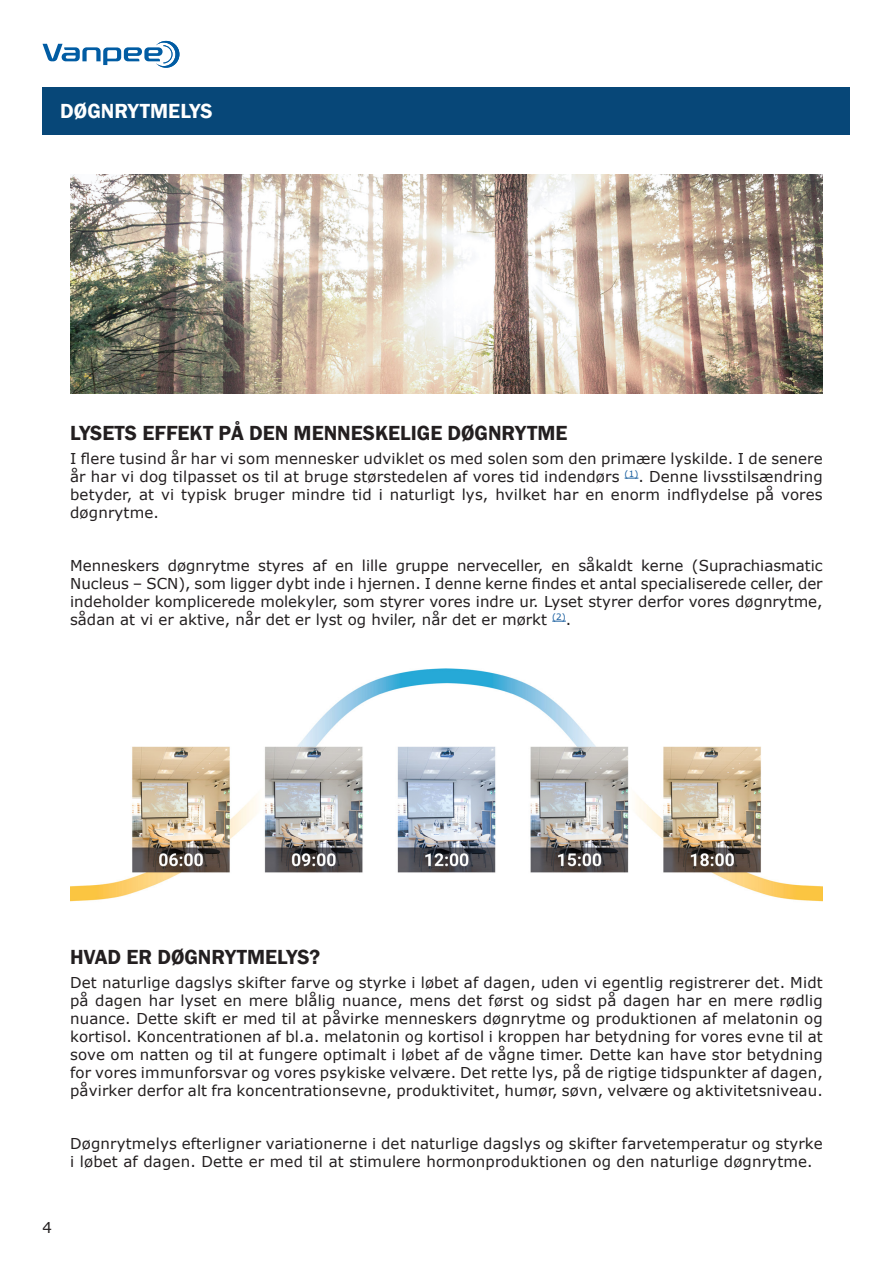
<style>
.page{position:relative;width:893px;height:1263px;background:#fff}
.page>*{position:absolute;margin:0;border:0;box-sizing:border-box;transform-origin:0 0}
.t1{font:600 21px "Franklin Gothic";color:#231f20}
.A-Titre_bandeau_C14{font:600 21px "Franklin Gothic";color:#fff}
.Podpisy_pod_schematami_do_środka{font:15px/18px "Verdana";letter-spacing:.01em;color:#231f20;text-align:justify}
</style>
<div class="page">
<div style="left:43px;top:87px;width:807px;height:47px;background:#074778"></div>
<svg style="left:43px;top:41px;width:136px;height:27px"></svg>
<svg style="left:625px;top:478px;width:13px;height:1px"></svg>
<svg style="left:552px;top:621px;width:14px;height:1px"></svg>
<img style="left:70px;top:668px;width:753px;height:234px">
<img style="left:70px;top:174px;width:753px;height:219px">
<p class="A-Titre_bandeau_C14" style="left:60px;top:98px;width:154px">DØGNRYTMELYS</p>
<p class="t1" style="left:70px;top:420px;width:499px">LYSETS EFFEKT PÅ DEN MENNESKELIGE DØGNRYTME</p>
<p class="Podpisy_pod_schematami_do_środka" style="left:70px;top:450px;width:754px">I flere tusind år har vi som mennesker udviklet os med solen som den primære lyskilde. I de senere år har vi dog tilpasset os til at bruge størstedelen af vores tid indendørs <sup>(1)</sup>. Denne livsstilsændring betyder, at vi typisk bruger mindre tid i naturligt lys, hvilket har en enorm indflydelse på vores døgnrytme.</p>
<p class="Podpisy_pod_schematami_do_środka" style="left:70px;top:557px;width:754px">Menneskers døgnrytme styres af en lille gruppe nerveceller, en såkaldt kerne (Suprachiasmatic Nucleus – SCN), som ligger dybt inde i hjernen. I denne kerne findes et antal specialiserede celler, der indeholder komplicerede molekyler, som styrer vores indre ur. Lyset styrer derfor vores døgnrytme, sådan at vi er aktive, når det er lyst og hviler, når det er mørkt <sup>(2)</sup>.</p>
<p class="t1" style="left:70px;top:944px;width:252px">HVAD ER DØGNRYTMELYS?</p>
<p class="Podpisy_pod_schematami_do_środka" style="left:70px;top:973px;width:754px">Det naturlige dagslys skifter farve og styrke i løbet af dagen, uden vi egentlig registrerer det. Midt på dagen har lyset en mere blålig nuance, mens det først og sidst på dagen har en mere rødlig nuance. Dette skift er med til at påvirke menneskers døgnrytme og produktionen af melatonin og kortisol. Koncentrationen af bl.a. melatonin og kortisol i kroppen har betydning for vores evne til at sove om natten og til at fungere optimalt i løbet af de vågne timer. Dette kan have stor betydning for vores immunforsvar og vores psykiske velvære. Det rette lys, på de rigtige tidspunkter af dagen, påvirker derfor alt fra koncentrationsevne, produktivitet, humør, søvn, velvære og aktivitetsniveau.</p>
<p class="Podpisy_pod_schematami_do_środka" style="left:70px;top:1134px;width:754px">Døgnrytmelys efterligner variationerne i det naturlige dagslys og skifter farvetemperatur og styrke i løbet af dagen. Dette er med til at stimulere hormonproduktionen og den naturlige døgnrytme.</p>
<p class="Podpisy_pod_schematami_do_środka" style="left:43px;top:1218px;width:11px">4</p>
</div>
